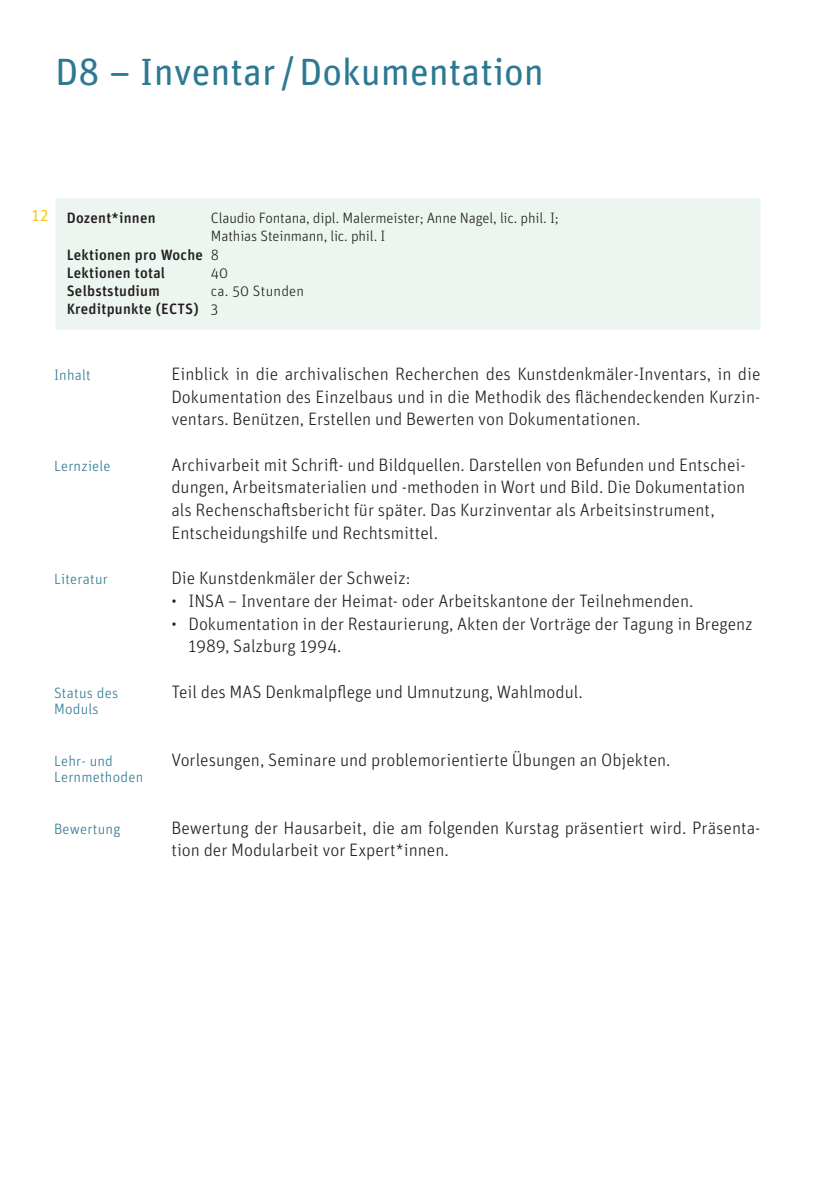
<style>
.page{position:relative;width:840px;height:1191px;background:#fff}
.page>*{position:absolute;margin:0;border:0;box-sizing:border-box;transform-origin:0 0}
.Haupttitel{font:38px "Unit Rounded Pro";color:#2d7993}
.Grundtext{font:300 18px/22.6px "Unit Rounded Pro";color:#231f20}
.t1{font:16px "Unit Rounded Pro";color:#feca0a}
.Infotext{font:300 15px/18.2px "Unit Rounded Pro";letter-spacing:-.01em;color:#231f20}
.Infotext-2{font:500 15px "Unit Rounded Pro";letter-spacing:.015em;color:#231f20}
.Gliederung{font:300 15px/16.6px "Unit Rounded Pro";letter-spacing:.015em;color:#2d7993}
.Infotext-3{font:300 15px "Unit Rounded Pro";letter-spacing:.015em;color:#231f20}
.s1{font-weight:300}
</style>
<div class="page">
<div style="left:55px;top:198px;width:705px;height:131px;background:#ecf5ef;border-radius:3px"></div>
<p class="Haupttitel" style="left:55px;top:46px;width:490px">D8 – Inventar/Dokumentation</p>
<p class="t1" style="left:31px;top:205px;width:19px">12</p>
<p class="Infotext-2" style="left:67px;top:207px;width:90px">Dozent*innen</p>
<p class="Infotext" style="left:211px;top:209px;width:349px">Claudio Fontana, dipl. Malermeister; Anne Nagel, lic. phil. I;<br>Mathias Steinmann, lic. phil. I</p>
<p class="Infotext-2" style="left:67px;top:244px;width:154px">Lektionen pro Woche <span class="s1">8</span></p>
<p class="Infotext-2" style="left:67px;top:262px;width:100px">Lektionen total</p>
<p class="Infotext" style="left:211px;top:263px;width:19px">40</p>
<p class="Infotext-2" style="left:67px;top:280px;width:95px">Selbststudium</p>
<p class="Infotext-3" style="left:211px;top:281px;width:95px">ca. 50 Stunden</p>
<p class="Infotext-2" style="left:67px;top:298px;width:153px">Kreditpunkte (ECTS) <span class="s1">3</span></p>
<p class="Gliederung" style="left:54px;top:366px;width:38px">Inhalt</p>
<p class="Gliederung" style="left:54px;top:457px;width:58px">Lernziele</p>
<p class="Gliederung" style="left:54px;top:570px;width:55px">Literatur</p>
<p class="Gliederung" style="left:54px;top:684px;width:66px">Status des<br>Moduls</p>
<p class="Gliederung" style="left:54px;top:752px;width:91px">Lehr- und<br>Lernmethoden</p>
<p class="Gliederung" style="left:54px;top:820px;width:68px">Bewertung</p>
<p class="Grundtext" style="left:171px;top:362px;width:590px;text-align:justify">Einblick in die archivalischen Recherchen des Kunstdenkmäler-Inventars, in die Dokumentation des Einzelbaus und in die Methodik des flächendeckenden Kurzin&shy;ventars. Benützen, Erstellen und Bewerten von Dokumentationen.</p>
<p class="Grundtext" style="left:171px;top:453px;width:575px">Archivarbeit mit Schrift- und Bildquellen. Darstellen von Befunden und Entschei&shy;dungen, Arbeitsmaterialien und -methoden in Wort und Bild. Die Dokumentation als Rechenschaftsbericht für später. Das Kurzinventar als Arbeitsinstrument, Entscheidungshilfe und Rechtsmittel.</p>
<p class="Grundtext" style="left:171px;top:566px;width:240px">Die Kunstdenkmäler der Schweiz:</p>
<p class="Grundtext" style="left:171px;top:589px;width:523px">• INSA – Inventare der Heimat- oder Arbeitskantone der Teilnehmenden.</p>
<p class="Grundtext" style="left:188px;top:611px;width:565px;text-indent:-17px">• Dokumentation in der Restaurierung, Akten der Vorträge der Tagung in Bregenz<br>1989, Salzburg 1994.</p>
<p class="Grundtext" style="left:171px;top:679px;width:413px">Teil des MAS Denkmalpflege und Umnutzung, Wahlmodul.</p>
<p class="Grundtext" style="left:171px;top:747px;width:500px">Vorlesungen, Seminare und problemorientierte Übungen an Objekten.</p>
<p class="Grundtext" style="left:171px;top:815px;width:590px">Bewertung der Hausarbeit, die am folgenden Kurstag präsentiert wird. Präsenta&shy;tion der Modularbeit vor Expert*innen.</p>
</div>
